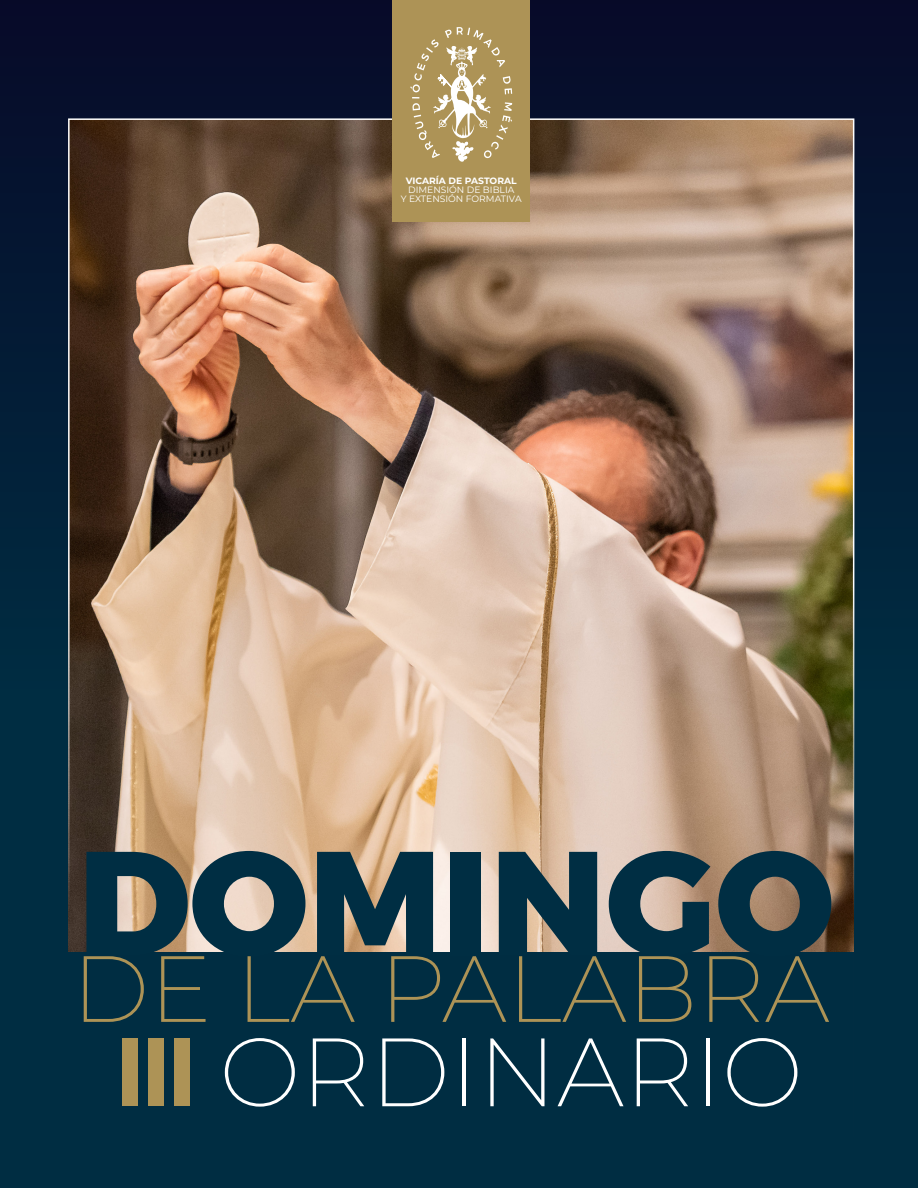
<style>
.page{position:relative;width:918px;height:1188px;background:#fff}
.page>*{position:absolute;margin:0;border:0;box-sizing:border-box;transform-origin:0 0}
.t1{font:800 148.05px "Montserrat";color:#002e43}
.t2{font:200 96.9px "Montserrat";color:#fff}
.t3{font:200 93.75px "Montserrat";color:#ad9356}
.t4{font:9.15px "Montserrat";color:#fff}
.t5{font:700 9.15px "Montserrat";color:#fff}
.s1{font-weight:700;color:#ad9356}
</style>
<div class="page">
<div style="left:0;top:0;width:918px;height:1188px;background:linear-gradient(to bottom,#0f1731,#003648)"></div>
<img style="left:71px;top:121px;width:780px;height:830px">
<div style="left:392px;top:0;width:138px;height:222px;background:#ad9356"></div>
<svg style="left:410px;top:27px;width:102px;height:135px"></svg>
<p class="t5" style="left:406px;top:174px;width:112px">VICARÍA DE PASTORAL</p>
<p class="t4" style="left:408px;top:183px;width:108px">DIMENSIÓN DE BIBLIA</p>
<p class="t4" style="left:401px;top:193px;width:122px">Y EXTENSIÓN FORMATIVA</p>
<p class="t1" style="left:78px;top:780px;width:758px">DOMINGO</p>
<p class="t3" style="left:72px;top:926px;width:760px">DE LA PALABRA</p>
<p class="t2" style="left:114px;top:1007px;width:690px"><span class="s1">III</span> ORDINARIO</p>
</div>
